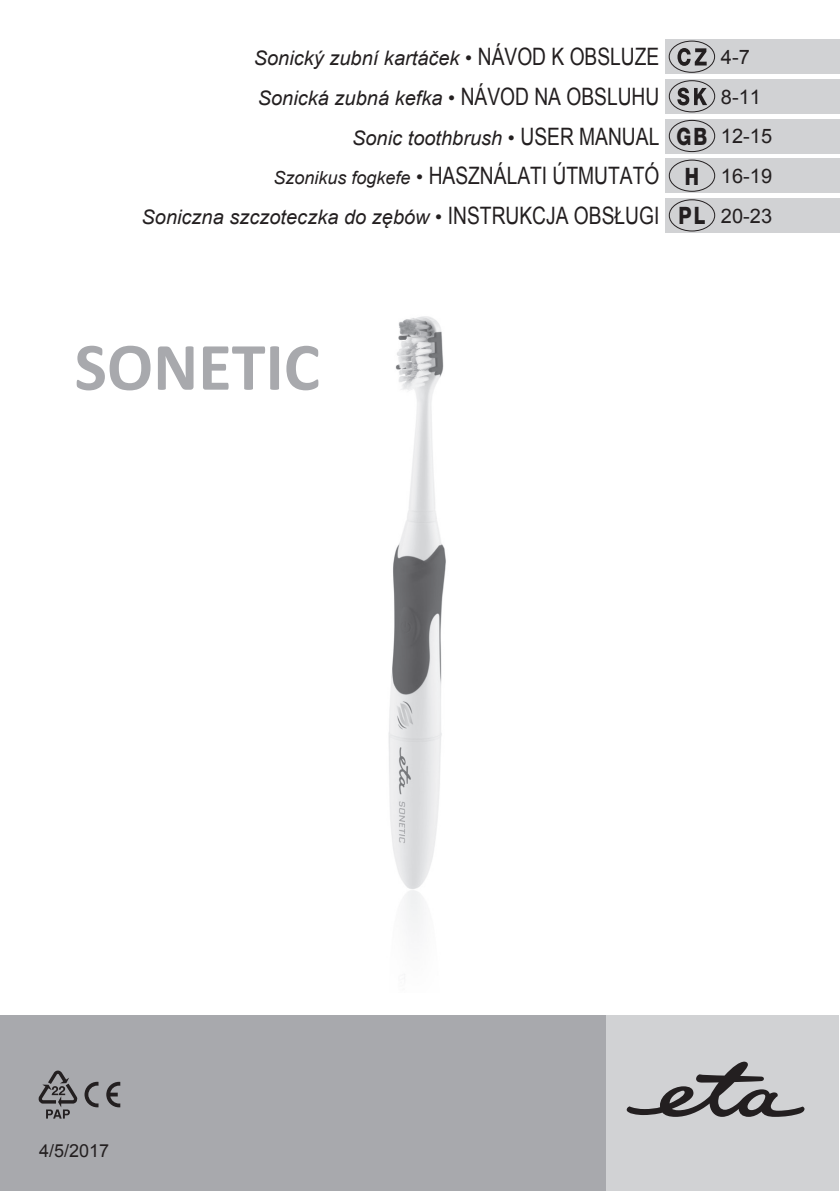
<style>
.page{position:relative;width:840px;height:1191px;background:#fff}
.page>*{position:absolute;margin:0;border:0;box-sizing:border-box;transform-origin:0 0}
.t1{font:700 68.4px "Calibri";color:#a8a9ad}
.t2{font:24px "Arial";color:#231f20;scale:.8 1}
.t3{font:italic 20px "Arial";color:#231f20}
.t4{font:20px "Arial";color:#231f20}
.t5{font:18px "Arial";color:#231f20}
.s1{font-style:normal;font-size:24px}
.s2{font-family:"Helvetica Neue CE";font-weight:800;font-style:normal;font-size:24px}
.s3{font-style:normal}
.s4{font-style:italic;font-size:18px}
.s5{font-style:italic;font-size:20px}
.s6{font-family:"Helvetica Neue CE";font-weight:800}
.s7{font-size:20px}
</style>
<div class="page">
<div style="left:0;top:1015px;width:821px;height:176px;background:#a8a9ad"></div>
<div style="left:606px;top:1015px;width:232px;height:176px;background:#d1d2d4"></div>
<svg style="left:626px;top:1061px;width:178px;height:55px"></svg>
<svg style="left:106px;top:1081px;width:14px;height:26px"></svg>
<svg style="left:84px;top:1081px;width:14px;height:26px"></svg>
<svg style="left:39px;top:1070px;width:38px;height:48px"></svg>
<div style="left:664px;top:40px;width:175px;height:34px;background:#d1d2d4"></div>
<svg style="left:677px;top:48px;width:29px;height:18px"></svg>
<div style="left:668px;top:41px;width:46px;height:32px;border:1px solid #231f20;border-radius:50%"></div>
<div style="left:664px;top:79px;width:175px;height:34px;background:#d1d2d4"></div>
<svg style="left:677px;top:88px;width:29px;height:17px"></svg>
<div style="left:668px;top:80px;width:46px;height:32px;border:1px solid #231f20;border-radius:50%"></div>
<div style="left:664px;top:198px;width:175px;height:34px;background:#d1d2d4"></div>
<div style="left:668px;top:199px;width:46px;height:32px;border:1px solid #231f20;border-radius:50%"></div>
<div style="left:665px;top:159px;width:174px;height:34px;background:#d1d2d4"></div>
<div style="left:668px;top:160px;width:46px;height:32px;border:1px solid #231f20;border-radius:50%"></div>
<div style="left:664px;top:119px;width:175px;height:34px;background:#d1d2d4"></div>
<div style="left:668px;top:120px;width:46px;height:32px;border:1px solid #231f20;border-radius:50%"></div>
<img style="left:388px;top:316px;width:58px;height:659px">
<p class="t3" style="left:254px;top:45px;width:407px">Sonický zubní kartáček • <span class="s1">NÁVOD K OBSLUZE</span></p>
<p class="t4" style="left:720px;top:44px;width:30px">4-7</p>
<p class="t3" style="left:258px;top:85px;width:403px">Sonická zubná kefka • <span class="s1">NÁVOD NA OBSLUHU</span></p>
<p class="t4" style="left:720px;top:84px;width:42px">8-11</p>
<p class="t3" style="left:352px;top:125px;width:421px">Sonic toothbrush • <span class="s1">USER MANUAL</span> <span class="s2">GB</span> <span class="s3">12-15</span></p>
<p class="t2" style="left:273px;top:160px;width:624px"><span class="s4">Szonikus fogkefe</span> <span class="s5">•</span> HASZNÁLATI ÚTMUTATÓ <span class="s6">H</span> <span class="s7">16-19</span></p>
<p class="t3" style="left:141px;top:204px;width:631px">Soniczna szczoteczka do zębów • <span class="s1">INSTRUKCJA OBSŁUGI</span> <span class="s2">PL</span> <span class="s3">20-23</span></p>
<h1 class="t1" style="left:74px;top:323px;width:247px">SONETIC</h1>
<p class="t5" style="left:39px;top:1138px;width:72px">4/5/2017</p>
</div>
